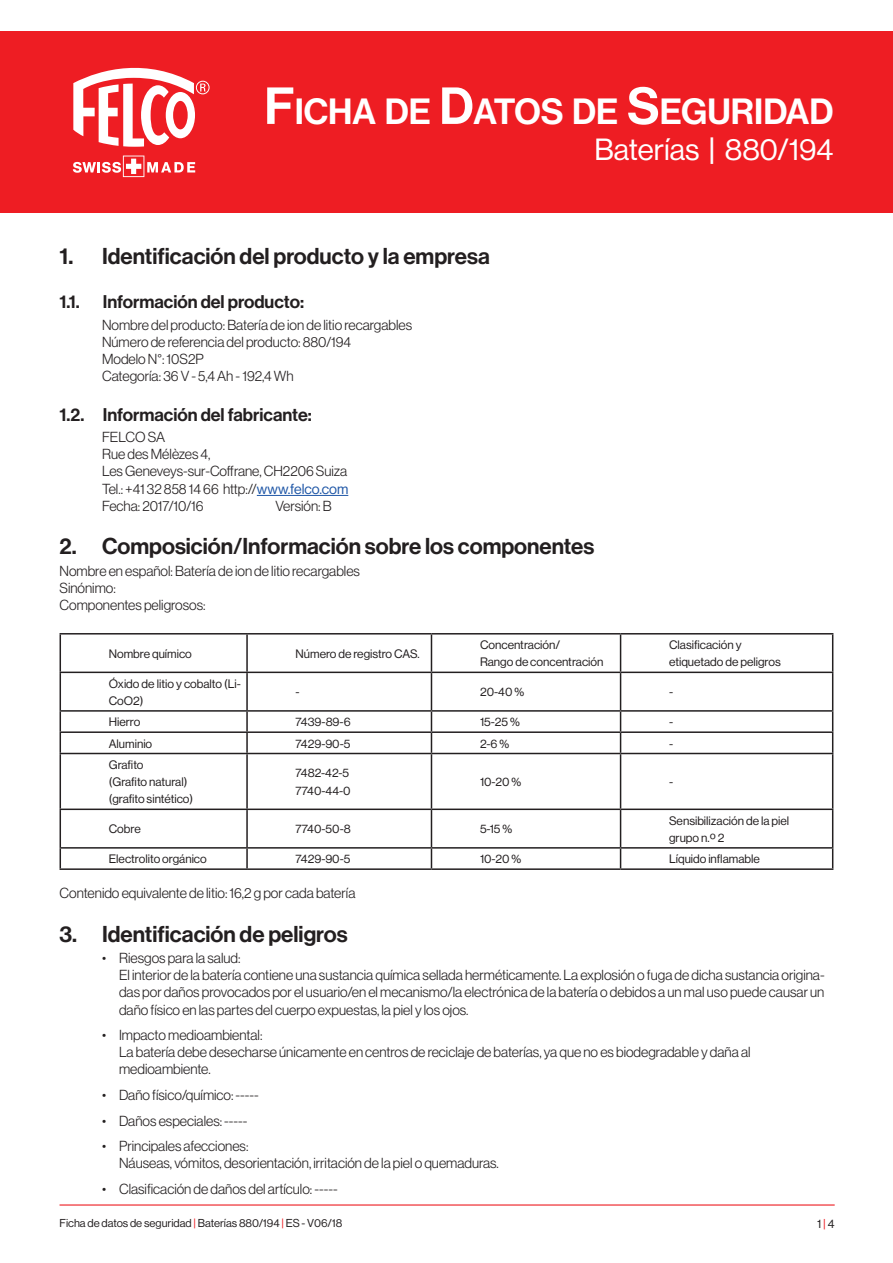
<style>
.page{position:relative;width:893px;height:1263px;background:#fff}
.page>*{position:absolute;margin:0;border:0;box-sizing:border-box;transform-origin:0 0}
.t1{font:35.7px "N Haas Grotesk DS Pro 65 Md";color:#fff}
.t2{font:30px "N Haas Grotesk DS Pro 55 Rg";color:#fff}
.Heading_1{font:22.5px "N Haas Grotesk DS Pro 65 Md";color:#231f20}
.t3{font:18px "N Haas Grotesk DS Pro 65 Md";color:#231f20}
.t4{font:14.25px/17.1px "N Haas Grotesk DS Pro 45 Lt";color:#231f20}
.Body_Text{font:12px/17.2px "N Haas Grotesk DS Pro 55 Rg";color:#231f20}
.t5{font:11.25px "N Haas Grotesk DS Pro 55 Rg";color:#231f20}
.s1{font-size:51px}
.s2{font-family:"N Haas Grotesk DS Pro 65 Md"}
.s3{font-family:"N Haas Grotesk DS Pro 55 Rg";color:#1e56a6}
.s4{color:#ee1d23}
</style>
<div class="page">
<div style="left:0;top:31px;width:893px;height:182px;background:#ee1d23"></div>
<svg style="left:73px;top:67px;width:137px;height:80px"></svg>
<svg style="left:73px;top:156px;width:122px;height:21px"></svg>
<hr style="left:60px;top:1204px;width:775px;height:1px;background:#ee1d23">
<hr style="left:257px;top:495px;width:91px;height:1px;background:#1e56a6">
<hr style="left:60px;top:633px;width:187px;height:1px;background:#231f20">
<hr style="left:60px;top:634px;width:1px;height:38px;background:#231f20">
<hr style="left:247px;top:633px;width:184px;height:1px;background:#231f20">
<hr style="left:246px;top:634px;width:2px;height:38px;background:#231f20">
<hr style="left:431px;top:633px;width:190px;height:1px;background:#231f20">
<hr style="left:431px;top:634px;width:1px;height:38px;background:#231f20">
<hr style="left:621px;top:633px;width:212px;height:1px;background:#231f20">
<hr style="left:620px;top:634px;width:1px;height:38px;background:#231f20">
<hr style="left:832px;top:634px;width:1px;height:38px;background:#231f20">
<hr style="left:60px;top:672px;width:187px;height:1px;background:#231f20">
<hr style="left:60px;top:673px;width:1px;height:37px;background:#231f20">
<hr style="left:247px;top:672px;width:184px;height:1px;background:#231f20">
<hr style="left:246px;top:673px;width:2px;height:37px;background:#231f20">
<hr style="left:431px;top:672px;width:190px;height:1px;background:#231f20">
<hr style="left:431px;top:673px;width:1px;height:37px;background:#231f20">
<hr style="left:621px;top:672px;width:212px;height:1px;background:#231f20">
<hr style="left:620px;top:673px;width:1px;height:37px;background:#231f20">
<hr style="left:832px;top:673px;width:1px;height:37px;background:#231f20">
<hr style="left:60px;top:710px;width:187px;height:2px;background:#231f20">
<hr style="left:247px;top:710px;width:184px;height:2px;background:#231f20">
<svg style="left:246px;top:712px;width:2px;height:19px"></svg>
<hr style="left:431px;top:710px;width:190px;height:2px;background:#231f20">
<hr style="left:621px;top:710px;width:212px;height:2px;background:#231f20">
<hr style="left:60px;top:731px;width:187px;height:2px;background:#231f20">
<svg style="left:60px;top:712px;width:1px;height:41px"></svg>
<hr style="left:247px;top:731px;width:184px;height:2px;background:#231f20">
<hr style="left:246px;top:733px;width:2px;height:20px;background:#231f20">
<hr style="left:431px;top:731px;width:190px;height:2px;background:#231f20">
<svg style="left:431px;top:712px;width:1px;height:41px"></svg>
<hr style="left:621px;top:731px;width:212px;height:2px;background:#231f20">
<svg style="left:620px;top:712px;width:1px;height:41px"></svg>
<svg style="left:832px;top:712px;width:1px;height:41px"></svg>
<hr style="left:60px;top:753px;width:187px;height:1px;background:#231f20">
<hr style="left:60px;top:754px;width:1px;height:54px;background:#231f20">
<hr style="left:247px;top:753px;width:184px;height:1px;background:#231f20">
<hr style="left:246px;top:754px;width:2px;height:54px;background:#231f20">
<hr style="left:431px;top:753px;width:190px;height:1px;background:#231f20">
<hr style="left:431px;top:754px;width:1px;height:54px;background:#231f20">
<hr style="left:621px;top:753px;width:212px;height:1px;background:#231f20">
<hr style="left:620px;top:754px;width:1px;height:54px;background:#231f20">
<hr style="left:832px;top:754px;width:1px;height:54px;background:#231f20">
<hr style="left:60px;top:808px;width:187px;height:2px;background:#231f20">
<hr style="left:60px;top:810px;width:1px;height:37px;background:#231f20">
<hr style="left:247px;top:808px;width:184px;height:2px;background:#231f20">
<hr style="left:246px;top:810px;width:2px;height:37px;background:#231f20">
<hr style="left:431px;top:808px;width:190px;height:2px;background:#231f20">
<hr style="left:431px;top:810px;width:1px;height:37px;background:#231f20">
<hr style="left:621px;top:808px;width:212px;height:2px;background:#231f20">
<hr style="left:620px;top:810px;width:1px;height:37px;background:#231f20">
<hr style="left:832px;top:810px;width:1px;height:37px;background:#231f20">
<hr style="left:60px;top:847px;width:187px;height:2px;background:#231f20">
<svg style="left:60px;top:849px;width:1px;height:19px"></svg>
<hr style="left:247px;top:847px;width:184px;height:2px;background:#231f20">
<svg style="left:246px;top:849px;width:2px;height:19px"></svg>
<hr style="left:431px;top:847px;width:190px;height:2px;background:#231f20">
<svg style="left:431px;top:849px;width:1px;height:19px"></svg>
<hr style="left:621px;top:847px;width:212px;height:2px;background:#231f20">
<svg style="left:620px;top:849px;width:1px;height:19px"></svg>
<svg style="left:832px;top:849px;width:1px;height:19px"></svg>
<hr style="left:60px;top:868px;width:187px;height:2px;background:#231f20">
<hr style="left:247px;top:868px;width:184px;height:2px;background:#231f20">
<hr style="left:431px;top:868px;width:190px;height:2px;background:#231f20">
<hr style="left:621px;top:868px;width:212px;height:2px;background:#231f20">
<h1 class="t1" style="left:264px;top:91px;width:571px"><span class="s1">F</span>ICHA DE <span class="s1">D</span>ATOS DE <span class="s1">S</span>EGURIDAD</h1>
<h2 class="t2" style="left:594px;top:132px;width:241px">Baterías <span class="s2">|</span> 880/194</h2>
<p class="Heading_1" style="left:60px;top:243px;width:432px">1. Identificación del producto y la empresa</p>
<p class="t3" style="left:60px;top:291px;width:22px">1.1.</p>
<p class="t3" style="left:103px;top:291px;width:203px">Información del producto:</p>
<p class="t4" style="left:102px;top:316px;width:312px">Nombre del producto: Batería de ion de litio recargables</p>
<p class="t4" style="left:102px;top:333px;width:251px">Número de referencia del producto: 880/194</p>
<p class="t4" style="left:102px;top:350px;width:103px">Modelo N°: 10S2P</p>
<p class="t4" style="left:102px;top:367px;width:193px">Categoría: 36 V - 5,4 Ah - 192,4 Wh</p>
<p class="t3" style="left:60px;top:404px;width:254px">1.2. Información del fabricante:</p>
<p class="t4" style="left:102px;top:429px;width:65px">FELCO SA</p>
<p class="t4" style="left:102px;top:446px;width:110px">Rue des Mélèzes 4,</p>
<p class="t4" style="left:102px;top:463px;width:247px">Les Geneveys-sur-Coffrane, CH2206 Suiza</p>
<p class="t4" style="left:102px;top:480px;width:248px">Tel.: +41 32 858 14 66 http://<span class="s3">www.felco.com</span></p>
<p class="t4" style="left:102px;top:497px;width:103px">Fecha: 2017/10/16</p>
<p class="t4" style="left:276px;top:497px;width:58px">Versión: B</p>
<p class="Heading_1" style="left:60px;top:533px;width:536px">2. Composición/Información sobre los componentes</p>
<p class="t4" style="left:60px;top:562px;width:302px">Nombre en español: Batería de ion de litio recargables</p>
<p class="t4" style="left:60px;top:579px;width:58px">Sinónimo:</p>
<p class="t4" style="left:60px;top:596px;width:148px">Componentes peligrosos:</p>
<p class="Body_Text" style="left:109px;top:645px;width:85px">Nombre químico</p>
<p class="Body_Text" style="left:296px;top:645px;width:126px">Número de registro CAS.</p>
<p class="Body_Text" style="left:480px;top:636px;width:82px">Concentración/</p>
<p class="Body_Text" style="left:480px;top:654px;width:125px">Rango de concentración</p>
<p class="Body_Text" style="left:669px;top:636px;width:74px">Clasificación y</p>
<p class="Body_Text" style="left:669px;top:654px;width:113px">etiquetado de peligros</p>
<p class="Body_Text" style="left:109px;top:675px;width:134px">Óxido de litio y cobalto (Li-<br>CoO2)</p>
<p class="Body_Text" style="left:296px;top:683px;width:6px">-</p>
<p class="Body_Text" style="left:480px;top:683px;width:46px">20-40 %</p>
<p class="Body_Text" style="left:669px;top:683px;width:6px">-</p>
<p class="Body_Text" style="left:109px;top:713px;width:33px">Hierro</p>
<p class="Body_Text" style="left:296px;top:713px;width:57px">7439-89-6</p>
<p class="Body_Text" style="left:480px;top:713px;width:41px">15-25 %</p>
<p class="Body_Text" style="left:669px;top:713px;width:6px">-</p>
<p class="Body_Text" style="left:109px;top:735px;width:45px">Aluminio</p>
<p class="Body_Text" style="left:296px;top:735px;width:56px">7429-90-5</p>
<p class="Body_Text" style="left:480px;top:735px;width:31px">2-6 %</p>
<p class="Body_Text" style="left:669px;top:735px;width:6px">-</p>
<p class="Body_Text" style="left:109px;top:756px;width:36px">Grafito</p>
<p class="Body_Text" style="left:109px;top:773px;width:80px">(Grafito natural)</p>
<p class="Body_Text" style="left:109px;top:790px;width:86px">(grafito sintético)</p>
<p class="Body_Text" style="left:296px;top:765px;width:55px">7482-42-5</p>
<p class="Body_Text" style="left:296px;top:782px;width:57px">7740-44-0</p>
<p class="Body_Text" style="left:480px;top:773px;width:43px">10-20 %</p>
<p class="Body_Text" style="left:669px;top:773px;width:6px">-</p>
<p class="Body_Text" style="left:109px;top:820px;width:33px">Cobre</p>
<p class="Body_Text" style="left:296px;top:820px;width:57px">7740-50-8</p>
<p class="Body_Text" style="left:480px;top:820px;width:34px">5-15 %</p>
<p class="Body_Text" style="left:669px;top:812px;width:121px">Sensibilización de la piel grupo n.º 2</p>
<p class="Body_Text" style="left:109px;top:850px;width:100px">Electrolito orgánico</p>
<p class="Body_Text" style="left:296px;top:850px;width:56px">7429-90-5</p>
<p class="Body_Text" style="left:480px;top:850px;width:43px">10-20 %</p>
<p class="Body_Text" style="left:669px;top:850px;width:92px">Líquido inflamable</p>
<p class="t4" style="left:60px;top:884px;width:297px">Contenido equivalente de litio: 16,2 g por cada batería</p>
<p class="Heading_1" style="left:60px;top:921px;width:290px">3. Identificación de peligros</p>
<p class="t4" style="left:119px;top:950px;width:707px;text-indent:-17px">• Riesgos para la salud:<br>El interior de la batería contiene una sustancia química sellada herméticamente. La explosión o fuga de dicha sustancia origina&shy;das por daños provocados por el usuario/en el mecanismo/la electrónica de la batería o debidos a un mal uso puede causar un daño físico en las partes del cuerpo expuestas, la piel y los ojos.</p>
<p class="t4" style="left:119px;top:1026px;width:633px;text-indent:-17px">• Impacto medioambiental:<br>La batería debe desecharse únicamente en centros de reciclaje de baterías, ya que no es biodegradable y daña al medioambiente.</p>
<p class="t4" style="left:102px;top:1086px;width:158px">• Daño físico/químico: -----</p>
<p class="t4" style="left:102px;top:1112px;width:147px">• Daños especiales: -----</p>
<p class="t4" style="left:119px;top:1137px;width:381px;text-indent:-17px">• Principales afecciones:<br>Náuseas, vómitos, desorientación, irritación de la piel o quemaduras.</p>
<p class="t4" style="left:102px;top:1180px;width:237px">• Clasificación de daños del artículo: -----</p>
<p class="t5" style="left:60px;top:1217px;width:284px">Ficha de datos de seguridad <span class="s4">|</span> Baterías 880/194 <span class="s4">|</span> ES - V06/18</p>
<p class="Body_Text" style="left:817px;top:1215px;width:19px">1 <span class="s4">|</span> 4</p>
</div>
